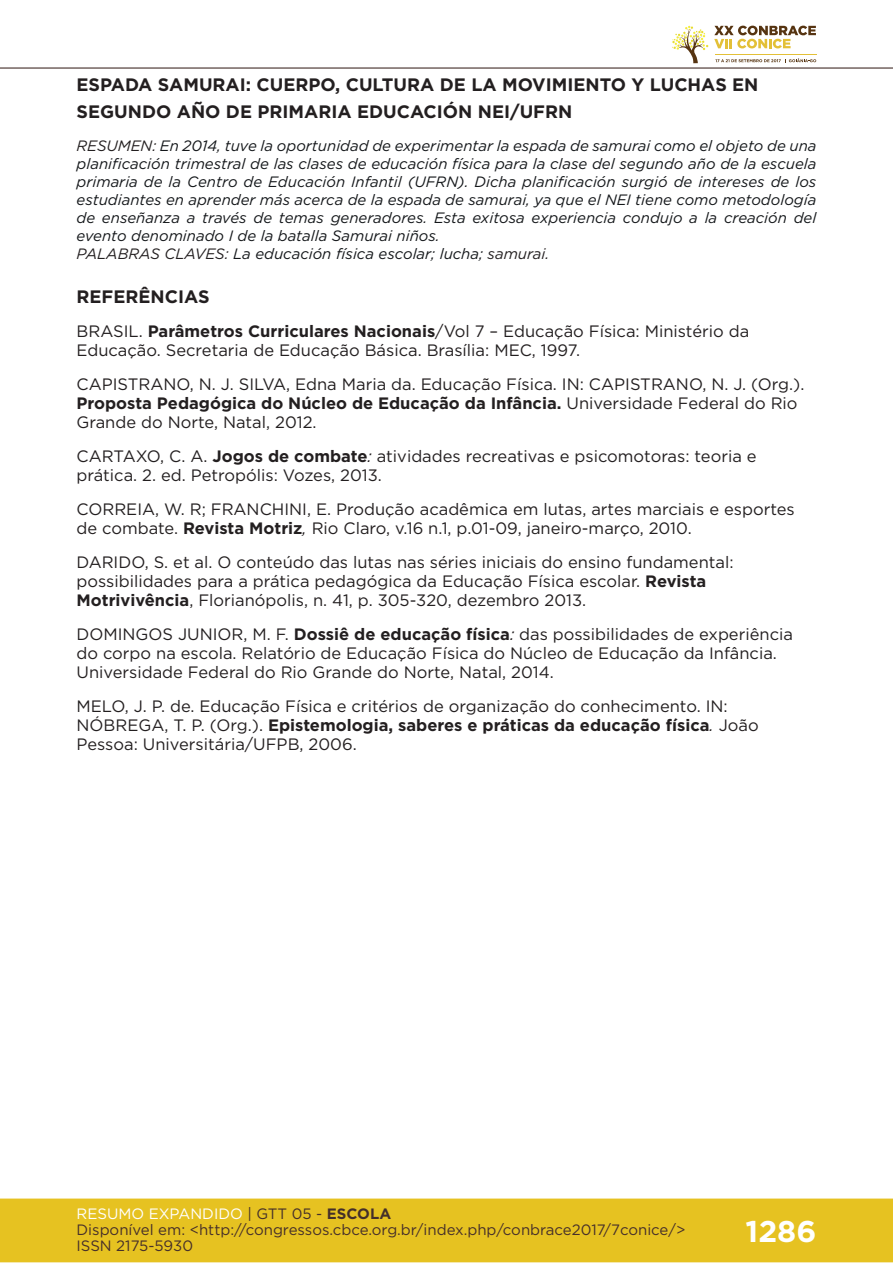
<style>
.page{position:relative;width:893px;height:1263px;background:#fff}
.page>*{position:absolute;margin:0;border:0;box-sizing:border-box;transform-origin:0 0}
.t1{font:700 30px "Gotham";color:#fff}
.t2{font:700 18px/27px "Gotham";color:#231f20}
.t3{font:16.5px/18.9px "Gotham";color:#231f20}
.t4{font:italic 15px/18px "Gotham";color:#14171a}
.t5{font:15px/16px "Gotham";color:#462f2a}
.s1{color:#231f20}
.s2{font-weight:700}
.s3{font-style:italic}
.s4{color:#fff}
.s5{color:#442f2a}
.s6{font-weight:700;color:#442f2a}
</style>
<div class="page">
<div style="left:0;top:1198px;width:893px;height:64px;background:#e6c221;border:2px solid #e6c221"></div>
<hr style="left:0;top:67px;width:893px;height:2px;background:#442f2a">
<svg style="left:672px;top:26px;width:144px;height:37px"></svg>
<p class="t2" style="left:77px;top:71px;width:683px">ESPADA SAMURAI: CUERPO, CULTURA DE LA MOVIMIENTO Y LUCHAS EN<br>SEGUNDO AÑO DE PRIMARIA EDUCACIÓN NEI/UFRN</p>
<p class="t4" style="left:77px;top:136px;width:741px"><span class="s1">RESUMEN:</span> En 2014, tuve la oportunidad de experimentar la espada de samurai como el objeto de una planificación trimestral de las clases de educación física para la clase del segundo año de la escuela primaria de la Centro de Educación Infantil (UFRN). Dicha planificación surgió de intereses de los estudiantes en aprender más acerca de la espada de samurai, ya que el NEI tiene como metodología de enseñanza a través de temas generadores. Esta exitosa experiencia condujo a la creación del evento denominado I de la batalla Samurai niños.<br><span class="s1">PALABRAS CLAVES:</span> La educación física escolar; lucha; <span class="s1">samurai.</span></p>
<p class="t2" style="left:77px;top:283px;width:135px">REFERÊNCIAS</p>
<p class="t3" style="left:77px;top:321px;width:674px">BRASIL. <span class="s2">Parâmetros Curriculares Nacionais</span>/Vol 7 – Educação Física: Ministério da<br>Educação. Secretaria de Educação Básica. Brasília: MEC, 1997.</p>
<p class="t3" style="left:77px;top:374px;width:729px">CAPISTRANO, N. J. SILVA, Edna Maria da. Educação Física. IN: CAPISTRANO, N. J. (Org.).<br><span class="s2">Proposta Pedagógica do Núcleo de Educação da Infância.</span> Universidade Federal do Rio<br>Grande do Norte, Natal, 2012.</p>
<p class="t3" style="left:77px;top:446px;width:682px">CARTAXO, C. A. <span class="s2">Jogos de combate</span><span class="s3">:</span> atividades recreativas e psicomotoras: teoria e prática. 2. ed. Petropólis: Vozes, 2013.</p>
<p class="t3" style="left:77px;top:499px;width:720px">CORREIA, W. R; FRANCHINI, E. Produção acadêmica em lutas, artes marciais e esportes de combate. <span class="s2">Revista Motriz</span><span class="s3">,</span> Rio Claro, v.16 n.1, p.01-09, janeiro-março, 2010.</p>
<p class="t3" style="left:77px;top:552px;width:659px">DARIDO, S. et al. O conteúdo das lutas nas séries iniciais do ensino fundamental: possibilidades para a prática pedagógica da Educação Física escolar. <span class="s2">Revista<br>Motrivivência</span>, Florianópolis, n. 41, p. 305-320, dezembro 2013.</p>
<p class="t3" style="left:77px;top:624px;width:718px">DOMINGOS JUNIOR, M. F. <span class="s2">Dossiê de educação física</span><span class="s3">:</span> das possibilidades de experiência do corpo na escola. Relatório de Educação Física do Núcleo de Educação da Infância.<br>Universidade Federal do Rio Grande do Norte, Natal, 2014.</p>
<p class="t3" style="left:77px;top:696px;width:684px">MELO, J. P. de. Educação Física e critérios de organização do conhecimento. IN:<br>NÓBREGA, T. P. (Org.). <span class="s2">Epistemologia, saberes e práticas da educação física</span><span class="s3">.</span> João<br>Pessoa: Universitária/UFPB, 2006.</p>
<p class="t5" style="left:77px;top:1205px;width:610px"><span class="s4">RESUMO EXPANDIDO</span> <span class="s5">| GTT 05 -</span> <span class="s6">ESCOLA<br></span>Disponível em: &lt;http://congressos.cbce.org.br/index.php/conbrace2017/7conice/&gt;<br>ISSN 2175-5930</p>
<h1 class="t1" style="left:746px;top:1212px;width:72px">1286</h1>
</div>
